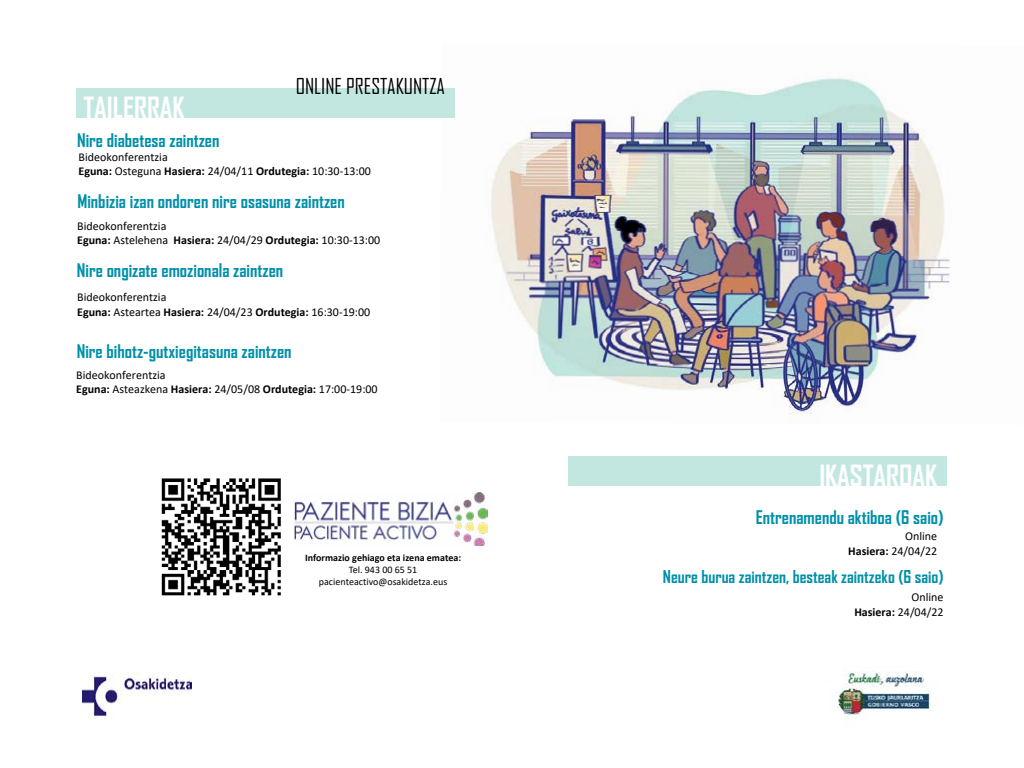
<style>
.page{position:relative;width:1024px;height:768px;background:#fff}
.page>*{position:absolute;margin:0;border:0;box-sizing:border-box;transform-origin:0 0}
.t1{font:700 28px "Agency FB";color:#fff}
.t2{font:21px "Agency FB";color:#000}
.t3{font:700 18px "Agency FB";color:#0090a9}
.t4{font:700 17px "Agency FB";color:#0090a9}
.t5{font:12px/14.4px "Calibri";color:#000}
.t6{font:10px/12px "Calibri";color:#000;text-align:center}
.t7{font:700 10px "Calibri";color:#000}
.s1{font-weight:700}
</style>
<div class="page">
<img style="left:491px;top:77px;width:459px;height:345px">
<div style="left:568px;top:456px;width:378px;height:30px;background:#c2e7e0"></div>
<div style="left:77px;top:88px;width:378px;height:30px;background:#c2e7e0"></div>
<img style="left:82px;top:672px;width:109px;height:48px">
<img style="left:294px;top:493px;width:193px;height:53px">
<img style="left:836px;top:671px;width:96px;height:44px">
<img style="left:161px;top:478px;width:120px;height:118px">
<h1 class="t1" style="left:83px;top:90px;width:103px">TAILERRAK</h1>
<h2 class="t2" style="left:296px;top:73px;width:151px">ONLINE PRESTAKUNTZA</h2>
<h3 class="t3" style="left:77px;top:129px;width:144px">Nire diabetesa zaintzen</h3>
<p class="t5" style="left:78px;top:149px;width:294px">Bideokonferentzia<br><span class="s1">Eguna:</span> Osteguna <span class="s1">Hasiera:</span> 24/04/11 <span class="s1">Ordutegia:</span> 10:30-13:00</p>
<h3 class="t3" style="left:77px;top:190px;width:269px">Minbizia izan ondoren nire osasuna zaintzen</h3>
<p class="t5" style="left:77px;top:218px;width:305px">Bideokonferentzia<br><span class="s1">Eguna:</span> Astelehena <span class="s1">Hasiera:</span> 24/04/29 <span class="s1">Ordutegia:</span> 10:30-13:00</p>
<h3 class="t3" style="left:77px;top:259px;width:208px">Nire ongizate emozionala zaintzen</h3>
<p class="t5" style="left:77px;top:290px;width:295px">Bideokonferentzia<br><span class="s1">Eguna:</span> Asteartea <span class="s1">Hasiera:</span> 24/04/23 <span class="s1">Ordutegia:</span> 16:30-19:00</p>
<h3 class="t3" style="left:77px;top:340px;width:216px">Nire bihotz-gutxiegitasuna zaintzen</h3>
<p class="t5" style="left:76px;top:367px;width:303px">Bideokonferentzia<br><span class="s1">Eguna:</span> Asteazkena <span class="s1">Hasiera:</span> 24/05/08 <span class="s1">Ordutegia:</span> 17:00-19:00</p>
<p class="t7" style="left:305px;top:551px;width:158px">Informazio gehiago eta izena ematea:</p>
<p class="t6" style="left:319px;top:564px;width:130px">Tel. 943 00 65 51 pacienteactivo@osakidetza.eus</p>
<h1 class="t1" style="left:819px;top:458px;width:119px">IKASTAROAK</h1>
<h3 class="t3" style="left:756px;top:506px;width:189px">Entrenamendu aktiboa (6 saio)</h3>
<p class="t5" style="left:848px;top:529px;width:90px;text-align:right">Online<br><span class="s1">Hasiera:</span> 24/04/22</p>
<p class="t5" style="left:854px;top:590px;width:91px;text-align:right">Online<br><span class="s1">Hasiera:</span> 24/04/22</p>
<h3 class="t4" style="left:663px;top:566px;width:282px">Neure burua zaintzen, besteak zaintzeko (6 saio)</h3>
</div>
